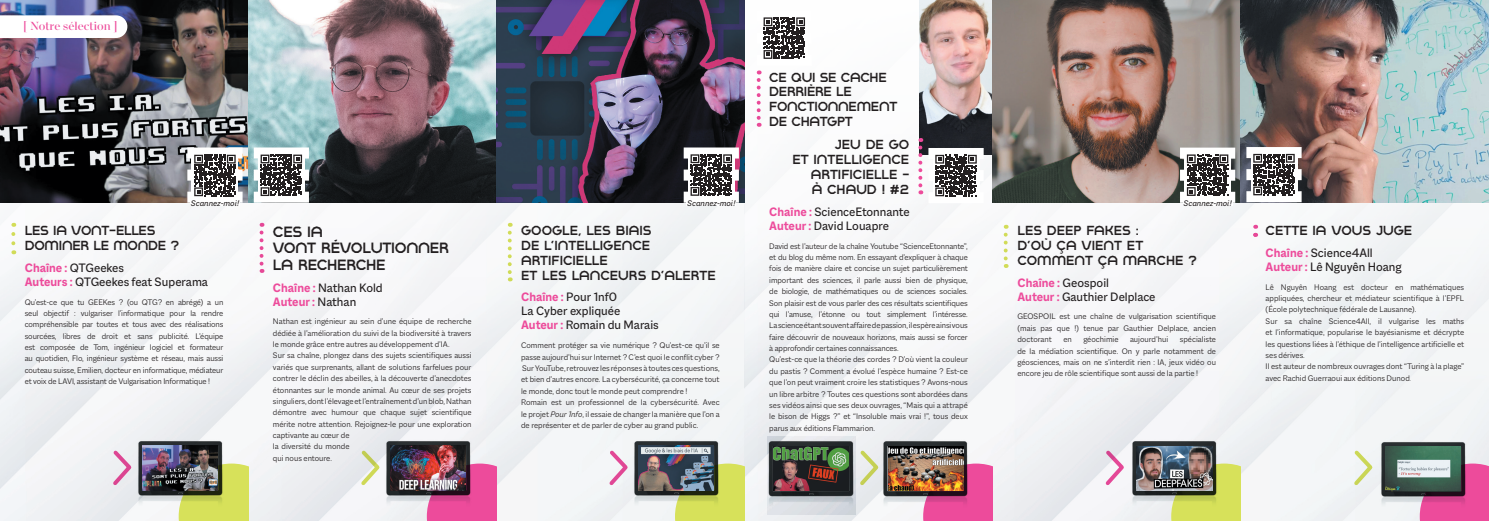
<style>
.page{position:relative;width:1489px;height:521px;background:#fff}
.page>*{position:absolute;margin:0;border:0;box-sizing:border-box;transform-origin:0 0}
.Titre_vidéo{font:14.88px/16.6px "Decano";letter-spacing:-.02em;color:#231f20}
.Sous-titre{font:13.12px/14px "Macklin Sans";color:#231f20}
.Titre_vidéo-2{font:13.12px/14.9px "Decano";color:#231f20}
.Titre_vidéo-3{font:13.12px/14.9px "Decano";letter-spacing:-.02em;color:#231f20}
.Sous-titre-2{font:700 13.12px "Macklin Sans";color:#ed4b9b}
.Titre_vidéo-4{font:12.6px "Macklin Display";color:#ed4b9b}
.Texte{font:300 8.75px/11.4px "Macklin Sans";color:#231f20;text-align:justify}
.AVEC_LUM_20{font:italic 8.75px "Macklin Sans";color:#231f20}
.s1{font-weight:700;color:#ed4b9b}
.s2{font-weight:400;color:#231f20}
.s3{font-style:italic}
.s4{font-size:7px;color:#3e3e3f}
</style>
<div class="page">
<img style="left:0;top:0;width:1488px;height:521px">
<div style="left:179px;top:463px;width:69px;height:58px;background:#d7e15a"></div>
<svg style="left:112px;top:450px;width:20px;height:36px"></svg>
<div style="left:427px;top:463px;width:69px;height:58px;background:#ed4b9b"></div>
<svg style="left:360px;top:450px;width:20px;height:36px"></svg>
<div style="left:1419px;top:463px;width:69px;height:58px;background:#ed4b9b"></div>
<svg style="left:1353px;top:450px;width:20px;height:36px"></svg>
<div style="left:1171px;top:463px;width:69px;height:58px;background:#d7e15a"></div>
<svg style="left:1104px;top:450px;width:20px;height:36px"></svg>
<div style="left:675px;top:463px;width:69px;height:58px;background:#d7e15a"></div>
<svg style="left:608px;top:450px;width:20px;height:36px"></svg>
<div style="left:923px;top:463px;width:69px;height:58px;background:#ed4b9b"></div>
<svg style="left:859px;top:450px;width:20px;height:36px"></svg>
<img style="left:0;top:0;width:248px;height:202px">
<svg style="left:0;top:15px;width:127px;height:23px"></svg>
<svg style="left:187px;top:147px;width:55px;height:56px"></svg>
<div style="left:190px;top:199px;width:49px;height:7px;background:#fff"></div>
<svg style="left:248px;top:0;width:248px;height:202px;background:#808085"></svg>
<svg style="left:254px;top:147px;width:55px;height:56px"></svg>
<img style="left:919px;top:0;width:73px;height:154px">
<svg style="left:496px;top:0;width:248px;height:202px;background:#413c56"></svg>
<svg style="left:928px;top:148px;width:55px;height:55px"></svg>
<svg style="left:683px;top:147px;width:56px;height:56px"></svg>
<div style="left:686px;top:200px;width:49px;height:6px;background:#fff"></div>
<img style="left:992px;top:0;width:248px;height:202px">
<svg style="left:1179px;top:148px;width:56px;height:55px"></svg>
<div style="left:1182px;top:200px;width:50px;height:6px;background:#fff"></div>
<img style="left:1240px;top:0;width:248px;height:202px">
<svg style="left:1246px;top:147px;width:55px;height:55px"></svg>
<img style="left:768px;top:438px;width:86px;height:76px">
<img style="left:773px;top:446px;width:75px;height:45px">
<img style="left:881px;top:438px;width:88px;height:76px">
<img style="left:888px;top:446px;width:75px;height:45px">
<img style="left:632px;top:437px;width:87px;height:77px">
<img style="left:638px;top:446px;width:76px;height:44px">
<img style="left:384px;top:437px;width:87px;height:77px">
<img style="left:390px;top:446px;width:76px;height:44px">
<img style="left:136px;top:437px;width:87px;height:77px">
<img style="left:142px;top:446px;width:76px;height:44px">
<img style="left:1130px;top:437px;width:87px;height:77px">
<img style="left:1136px;top:446px;width:75px;height:44px">
<img style="left:1379px;top:438px;width:87px;height:76px">
<img style="left:1385px;top:447px;width:75px;height:44px">
<svg style="left:11px;top:234px;width:4px;height:20px"></svg>
<svg style="left:259px;top:223px;width:4px;height:50px"></svg>
<svg style="left:508px;top:233px;width:3px;height:48px"></svg>
<svg style="left:1003px;top:235px;width:4px;height:33px"></svg>
<svg style="left:756px;top:11px;width:55px;height:63px"></svg>
<svg style="left:756px;top:80px;width:4px;height:47px"></svg>
<svg style="left:918px;top:138px;width:4px;height:56px"></svg>
<svg style="left:1253px;top:225px;width:3px;height:12px"></svg>
<p class="Titre_vidéo-4" style="left:23px;top:19px;width:95px">[ Notre sélection ]</p>
<p class="AVEC_LUM_20" style="left:191px;top:198px;width:49px">Scannez-moi !</p>
<p class="AVEC_LUM_20" style="left:687px;top:198px;width:49px">Scannez-moi !</p>
<p class="Titre_vidéo-3" style="left:25px;top:224px;width:156px">LES IA VONT-ELLES<br>DOMINER LE MONDE ?</p>
<p class="Sous-titre" style="left:25px;top:260px;width:101px"><span class="s1">Chaîne :</span> QTGeekes</p>
<p class="Sous-titre" style="left:25px;top:274px;width:185px"><span class="s1">Auteurs :</span> QTGeekes feat Superama</p>
<p class="Texte" style="left:25px;top:296px;width:200px">Qu’est-ce que tu GEEKes ? (ou QTG? en abrégé) a un seul objectif : vulgariser l’informatique pour la rendre compréhensible par toutes et tous avec des réalisations sourcées, libres de droit et sans publicité. L’équipe est composée de Tom, ingénieur logiciel et formateur au quotidien, Flo, ingénieur système et réseau, mais aussi couteau suisse, Emilien, docteur en informatique, médiateur et voix de LAVI, assistant de Vulgarisation Informatique !</p>
<p class="Titre_vidéo" style="left:273px;top:224px;width:177px">CES IA<br>VONT RÉVOLUTIONNER<br>LA RECHERCHE</p>
<p class="Sous-titre" style="left:273px;top:280px;width:111px"><span class="s1">Chaîne :</span> Nathan Kold</p>
<p class="Sous-titre-2" style="left:273px;top:294px;width:85px">Auteur : <span class="s2">Nathan</span></p>
<p class="Texte" style="left:273px;top:316px;width:200px">Nathan est ingénieur au sein d’une équipe de recherche dédiée à l’amélioration du suivi de la biodiversité à travers le monde grâce entre autres au développement d’IA.</p>
<p class="Texte" style="left:273px;top:350px;width:200px;text-align:left">Sur sa chaîne, plongez dans des sujets scientifiques aussi variés que surprenants, allant de solutions farfelues pour contrer le déclin des abeilles, à la découverte d’anecdotes étonnantes sur le monde animal. Au cœur de ses projets singuliers, dont l’élevage et l’entraînement d’un blob, Nathan démontre avec humour que chaque sujet scientifique mérite notre attention. Rejoignez-le pour une exploration captivante au cœur de<br>la diversité du monde<br>qui nous entoure.</p>
<p class="Titre_vidéo-2" style="left:521px;top:224px;width:196px">GOOGLE, LES BIAIS<br>DE L’INTELLIGENCE<br>ARTIFICIELLE<br>ET LES LANCEURS D’ALERTE</p>
<p class="Sous-titre" style="left:521px;top:290px;width:101px"><span class="s1">Chaîne :</span> Pour 1nf0<br>La Cyber expliquée</p>
<p class="Sous-titre" style="left:521px;top:318px;width:139px"><span class="s1">Auteur :</span> Romain du Marais</p>
<p class="Texte" style="left:521px;top:340px;width:200px">Comment protéger sa vie numérique ? Qu’est-ce qu’il se passe aujourd’hui sur Internet ? C’est quoi le conflit cyber ?</p>
<p class="Texte" style="left:521px;top:362px;width:200px">Sur YouTube, retrouvez les réponses à toutes ces questions, et bien d’autres encore. La cybersécurité, ça concerne tout le monde, donc tout le monde peut comprendre !</p>
<p class="Texte" style="left:521px;top:397px;width:200px">Romain est un professionnel de la cybersécurité. Avec le projet <span class="s3">Pour 1nfo</span>, il essaie de changer la manière que l’on a de représenter et de parler de cyber au grand public.</p>
<p class="Titre_vidéo-3" style="left:769px;top:70px;width:129px">CE QUI SE CACHE<br>DERRIÈRE LE<br>FONCTIONNEMENT<br>DE CHATGPT</p>
<p class="Titre_vidéo-2" style="left:792px;top:138px;width:118px;text-align:right">JEU DE GO<br>ET INTELLIGENCE<br>ARTIFICIELLE -<br>À CHAUD ! #2</p>
<p class="Sous-titre" style="left:769px;top:204px;width:142px"><span class="s1">Chaîne :</span> ScienceEtonnante</p>
<p class="Sous-titre" style="left:769px;top:218px;width:121px"><span class="s1">Auteur :</span> David Louapre</p>
<p class="Texte" style="left:769px;top:240px;width:200px">David est l’auteur de la chaîne Youtube “ScienceEtonnante”, et du blog du même nom. En essayant d’expliquer à chaque fois de manière claire et concise un sujet particulièrement important des sciences, il parle aussi bien de physique, de biologie, de mathématiques ou de sciences sociales.<br>Son plaisir est de vous parler des ces résultats scientifiques qui l’amuse, l’étonne ou tout simplement l’intéresse.<br>La science étant souvent affaire de passion, il espère ainsi vous faire découvrir de nouveaux horizons, mais aussi se forcer à approfondir certaines connaissances.</p>
<p class="Texte" style="left:769px;top:354px;width:200px">Qu’est-ce que la théorie des cordes ? D’où vient la couleur du pastis ? Comment a évolué l’espèce humaine ? Est-ce que l’on peut vraiment croire les statistiques ? Avons-nous un libre arbitre ? Toutes ces questions sont abordées dans ses vidéos ainsi que ses deux ouvrages, “Mais qui a attrapé le bison de Higgs ?” et “Insoluble mais vrai !”, tous deux parus aux éditions Flammarion.</p>
<p class="AVEC_LUM_20" style="left:1183px;top:198px;width:49px">Scannez-moi !</p>
<p class="Titre_vidéo-2" style="left:1017px;top:224px;width:181px">LES DEEP FAKES :<br>D’OÙ ÇA VIENT ET<br>COMMENT ÇA MARCHE ?</p>
<p class="Sous-titre" style="left:1017px;top:275px;width:93px"><span class="s1">Chaîne :</span> Geospoil</p>
<p class="Sous-titre" style="left:1017px;top:289px;width:139px"><span class="s1">Auteur :</span> Gauthier Delplace</p>
<p class="Texte" style="left:1017px;top:311px;width:200px">GEOSPOIL est une chaîne de vulgarisation scientifique (mais pas que !) tenue par Gauthier Delplace, ancien doctorant</p>
<p class="Texte" style="left:1017px;top:334px;width:200px;text-indent:162px">spécialiste de la médiation scientifique. On y parle notamment de géosciences, mais on ne s’interdit rien : IA, jeux vidéo ou encore jeu de rôle scientifique sont aussi de la partie !</p>
<p class="Texte" style="left:1063px;top:334px;width:10px">en</p>
<p class="Texte" style="left:1083px;top:334px;width:37px">géochimie</p>
<p class="Texte" style="left:1130px;top:334px;width:40px">aujourd’hui</p>
<p class="Titre_vidéo-2" style="left:1265px;top:224px;width:148px">CETTE IA VOUS JUGE</p>
<p class="Sous-titre" style="left:1265px;top:245px;width:109px"><span class="s1">Chaîne :</span> Science4All</p>
<p class="Sous-titre" style="left:1265px;top:259px;width:137px"><span class="s1">Auteur :</span> Lê Nguyên Hoang</p>
<p class="Texte" style="left:1265px;top:281px;width:200px">Lê Nguyên Hoang est docteur en mathématiques appliquées, chercheur et médiateur scientifique à l’EPFL (École polytechnique fédérale de Lausanne).</p>
<p class="Texte" style="left:1265px;top:315px;width:200px">Sur sa chaîne Science4All, il vulgarise les maths et l’informatique, popularise le bayésianisme et décrypte les questions liées à l’éthique de l’intelligence artificielle et ses dérives.</p>
<p class="Texte" style="left:1265px;top:361px;width:200px">Il est auteur de nombreux ouvrages dont “Turing à la plage” avec Rachid Guerraoui aux éditions Dunod<span class="s4">.</span></p>
</div>
